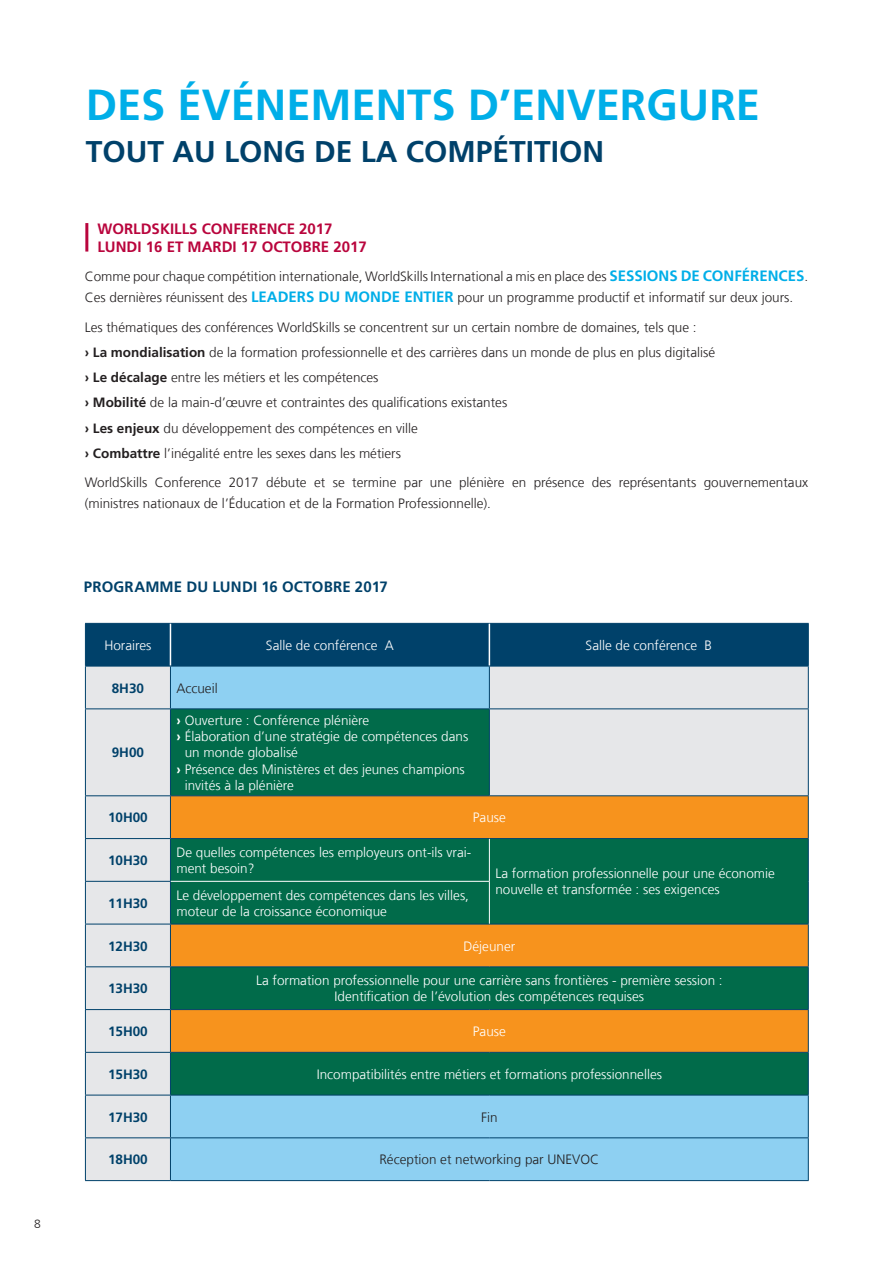
<style>
.page{position:relative;width:893px;height:1263px;background:#fff}
.page>*{position:absolute;margin:0;border:0;box-sizing:border-box;transform-origin:0 0}
.t1{font:700 43.5px "Frutiger LT Pro";color:#00aee8}
.t2{font:700 30px "Frutiger LT Pro";color:#00416a}
.t3{font:700 15px/18px "Frutiger LT Com";color:#b9053d}
.t4{font:700 15px "Frutiger LT Com";letter-spacing:.01em;color:#00416a}
.t5{font:300 13.5px/25.2px "Frutiger LT Com";color:#231f20}
.t6{font:300 13.5px/16.2px "Frutiger LT Com";color:#fff}
.t7{font:700 13.5px "Frutiger LT Com";color:#00416a}
.t8{font:300 12px "Frutiger LT Com";color:#231f20}
.s1{font-weight:700;font-size:15px;color:#00aee8}
.s2{font-weight:700}
</style>
<div class="page">
<hr style="left:85px;top:223px;width:3px;height:29px;background:#b9053d">
<div style="left:86px;top:624px;width:722px;height:42px;background:#00416a"></div>
<div style="left:86px;top:667px;width:84px;height:513px;background:#e6e7e9"></div>
<svg style="left:171px;top:667px;width:637px;height:513px;background:#9cd3f0"></svg>
<svg style="left:171px;top:709px;width:637px;height:386px;background:#4d937f"></svg>
<svg style="left:171px;top:796px;width:637px;height:256px;background:#b88828"></svg>
<div style="left:171px;top:839px;width:637px;height:85px;background:#016b4a"></div>
<hr style="left:85px;top:623px;width:85px;height:1px;background:#00416a">
<hr style="left:85px;top:624px;width:1px;height:42px;background:#00416a">
<hr style="left:170px;top:623px;width:319px;height:1px;background:#00416a">
<hr style="left:489px;top:623px;width:320px;height:1px;background:#00416a">
<hr style="left:808px;top:624px;width:1px;height:42px;background:#00416a">
<hr style="left:170px;top:624px;width:1px;height:42px;background:#fff">
<hr style="left:489px;top:624px;width:1px;height:42px;background:#fff">
<hr style="left:85px;top:666px;width:85px;height:1px;background:#00416a">
<hr style="left:85px;top:666px;width:1px;height:42px;background:#00416a">
<hr style="left:170px;top:666px;width:319px;height:1px;background:#00416a">
<hr style="left:170px;top:666px;width:1px;height:42px;background:#00416a">
<hr style="left:489px;top:666px;width:320px;height:1px;background:#00416a">
<hr style="left:489px;top:666px;width:1px;height:42px;background:#00416a">
<hr style="left:808px;top:666px;width:1px;height:42px;background:#00416a">
<hr style="left:85px;top:708px;width:85px;height:1px;background:#00416a">
<hr style="left:85px;top:709px;width:1px;height:86px;background:#00416a">
<hr style="left:170px;top:708px;width:319px;height:1px;background:#00416a">
<hr style="left:170px;top:709px;width:1px;height:86px;background:#00416a">
<hr style="left:489px;top:708px;width:320px;height:1px;background:#00416a">
<hr style="left:489px;top:709px;width:1px;height:86px;background:#00416a">
<hr style="left:808px;top:709px;width:1px;height:86px;background:#00416a">
<hr style="left:85px;top:795px;width:85px;height:1px;background:#00416a">
<hr style="left:85px;top:796px;width:1px;height:42px;background:#00416a">
<hr style="left:170px;top:795px;width:319px;height:1px;background:#00416a">
<hr style="left:170px;top:796px;width:1px;height:42px;background:#00416a">
<hr style="left:489px;top:795px;width:320px;height:1px;background:#00416a">
<hr style="left:808px;top:796px;width:1px;height:42px;background:#00416a">
<hr style="left:85px;top:838px;width:85px;height:1px;background:#00416a">
<hr style="left:85px;top:839px;width:1px;height:42px;background:#00416a">
<hr style="left:170px;top:838px;width:319px;height:1px;background:#00416a">
<hr style="left:170px;top:839px;width:1px;height:42px;background:#00416a">
<hr style="left:489px;top:838px;width:320px;height:1px;background:#00416a">
<hr style="left:808px;top:839px;width:1px;height:42px;background:#00416a">
<hr style="left:808px;top:881px;width:1px;height:43px;background:#00416a">
<hr style="left:85px;top:881px;width:86px;height:1px;background:#00416a">
<hr style="left:85px;top:882px;width:1px;height:42px;background:#00416a">
<hr style="left:170px;top:882px;width:1px;height:42px;background:#00416a">
<hr style="left:85px;top:924px;width:85px;height:1px;background:#00416a">
<hr style="left:85px;top:924px;width:1px;height:42px;background:#00416a">
<hr style="left:170px;top:924px;width:319px;height:1px;background:#00416a">
<hr style="left:170px;top:924px;width:1px;height:42px;background:#00416a">
<hr style="left:489px;top:924px;width:320px;height:1px;background:#00416a">
<hr style="left:808px;top:924px;width:1px;height:42px;background:#00416a">
<hr style="left:85px;top:966px;width:85px;height:1px;background:#00416a">
<hr style="left:85px;top:967px;width:1px;height:42px;background:#00416a">
<hr style="left:170px;top:966px;width:319px;height:1px;background:#00416a">
<hr style="left:170px;top:967px;width:1px;height:42px;background:#00416a">
<hr style="left:489px;top:966px;width:320px;height:1px;background:#00416a">
<hr style="left:808px;top:967px;width:1px;height:42px;background:#00416a">
<hr style="left:85px;top:1009px;width:85px;height:1px;background:#00416a">
<hr style="left:85px;top:1010px;width:1px;height:42px;background:#00416a">
<hr style="left:170px;top:1009px;width:319px;height:1px;background:#00416a">
<hr style="left:170px;top:1010px;width:1px;height:42px;background:#00416a">
<hr style="left:489px;top:1009px;width:320px;height:1px;background:#00416a">
<hr style="left:808px;top:1010px;width:1px;height:42px;background:#00416a">
<hr style="left:85px;top:1052px;width:85px;height:1px;background:#00416a">
<hr style="left:85px;top:1053px;width:1px;height:42px;background:#00416a">
<hr style="left:170px;top:1052px;width:319px;height:1px;background:#00416a">
<hr style="left:170px;top:1053px;width:1px;height:42px;background:#00416a">
<hr style="left:489px;top:1052px;width:320px;height:1px;background:#00416a">
<hr style="left:808px;top:1053px;width:1px;height:42px;background:#00416a">
<hr style="left:85px;top:1095px;width:85px;height:1px;background:#00416a">
<hr style="left:85px;top:1095px;width:1px;height:42px;background:#00416a">
<hr style="left:170px;top:1095px;width:319px;height:1px;background:#00416a">
<hr style="left:170px;top:1095px;width:1px;height:42px;background:#00416a">
<hr style="left:489px;top:1095px;width:320px;height:1px;background:#00416a">
<hr style="left:808px;top:1095px;width:1px;height:42px;background:#00416a">
<hr style="left:85px;top:1137px;width:85px;height:1px;background:#00416a">
<hr style="left:85px;top:1138px;width:1px;height:42px;background:#00416a">
<hr style="left:170px;top:1137px;width:319px;height:1px;background:#00416a">
<hr style="left:170px;top:1138px;width:1px;height:42px;background:#00416a">
<hr style="left:489px;top:1137px;width:320px;height:1px;background:#00416a">
<hr style="left:808px;top:1138px;width:1px;height:42px;background:#00416a">
<hr style="left:85px;top:1180px;width:85px;height:1px;background:#00416a">
<hr style="left:170px;top:1180px;width:319px;height:1px;background:#00416a">
<hr style="left:489px;top:1180px;width:320px;height:1px;background:#00416a">
<hr style="left:489px;top:839px;width:1px;height:42px;background:#fff">
<hr style="left:171px;top:881px;width:319px;height:1px;background:#fff">
<hr style="left:489px;top:882px;width:1px;height:42px;background:#fff">
<p class="t8" style="left:34px;top:1217px;width:8px">8</p>
<h1 class="t1" style="left:86px;top:81px;width:676px">DES ÉVÉNEMENTS D’ENVERGURE</h1>
<h2 class="t2" style="left:86px;top:135px;width:520px">TOUT AU LONG DE LA COMPÉTITION</h2>
<p class="t3" style="left:97px;top:220px;width:271px">WORLDSKILLS CONFERENCE 2017<br>LUNDI 16 ET MARDI 17 OCTOBRE 2017</p>
<p class="t5" style="left:85px;top:266px;width:725px;line-height:21px">Comme pour chaque compétition internationale, WorldSkills International a mis en place des <span class="s1">SESSIONS DE CONFÉRENCES</span>.<br>Ces dernières réunissent des <span class="s1">LEADERS DU MONDE ENTIER</span> pour un programme productif et informatif sur deux jours.</p>
<p class="t5" style="left:85px;top:315px;width:632px">Les thématiques des conférences WorldSkills se concentrent sur un certain nombre de domaines, tels que :<br><span class="s2">› La mondialisation</span> de la formation professionnelle et des carrières dans un monde de plus en plus digitalisé <span class="s2">› Le décalage</span> entre les métiers et les compétences<br><span class="s2">› Mobilité</span> de la main-d’œuvre et contraintes des qualifications existantes<br><span class="s2">› Les enjeux</span> du développement des compétences en ville<br><span class="s2">› Combattre</span> l’inégalité entre les sexes dans les métiers</p>
<p class="t5" style="left:85px;top:473px;width:725px;line-height:21px">WorldSkills Conference 2017 débute et se termine par une plénière en présence des représentants gouvernementaux (ministres nationaux de l’Éducation et de la Formation Professionnelle).</p>
<p class="t4" style="left:84px;top:578px;width:305px">PROGRAMME DU LUNDI 16 OCTOBRE 2017</p>
<p class="t6" style="left:104px;top:637px;width:49px">Horaires</p>
<p class="t6" style="left:266px;top:637px;width:130px">Salle de conférence A</p>
<p class="t6" style="left:586px;top:637px;width:128px">Salle de conférence B</p>
<p class="t7" style="left:112px;top:681px;width:34px">8H30</p>
<p class="t5" style="left:176px;top:676px;width:43px">Accueil</p>
<p class="t7" style="left:112px;top:745px;width:34px">9H00</p>
<p class="t6" style="left:176px;top:713px;width:194px"><span class="s2">›</span> Ouverture : Conférence plénière</p>
<p class="t6" style="left:176px;top:729px;width:293px"><span class="s2">›</span> Élaboration d’une stratégie de compétences dans</p>
<p class="t6" style="left:185px;top:745px;width:115px">un monde globalisé</p>
<p class="t6" style="left:176px;top:761px;width:290px"><span class="s2">›</span> Présence des Ministères et des jeunes champions</p>
<p class="t6" style="left:185px;top:777px;width:111px">invités à la plénière</p>
<p class="t7" style="left:108px;top:810px;width:41px">10H00</p>
<p class="t6" style="left:473px;top:810px;width:35px">Pause</p>
<p class="t7" style="left:108px;top:853px;width:41px">10H30</p>
<p class="t6" style="left:176px;top:844px;width:296px">De quelles compétences les employeurs ont-ils vrai&shy;ment besoin?</p>
<p class="t6" style="left:495px;top:866px;width:281px">La formation professionnelle pour une économie nouvelle et transformée : ses exigences</p>
<p class="t7" style="left:108px;top:896px;width:41px">11H30</p>
<p class="t6" style="left:176px;top:887px;width:294px">Le développement des compétences dans les villes, moteur de la croissance économique</p>
<p class="t7" style="left:108px;top:938px;width:41px">12H30</p>
<p class="t6" style="left:463px;top:938px;width:53px">Déjeuner</p>
<p class="t7" style="left:108px;top:981px;width:41px">13H30</p>
<p class="t6" style="left:256px;top:973px;width:468px;text-align:center">La formation professionnelle pour une carrière sans frontières - première session :<br>Identification de l’évolution des compétences requises</p>
<p class="t7" style="left:108px;top:1024px;width:41px">15H00</p>
<p class="t6" style="left:473px;top:1024px;width:35px">Pause</p>
<p class="t7" style="left:108px;top:1067px;width:41px">15H30</p>
<p class="t6" style="left:317px;top:1066px;width:347px">Incompatibilités entre métiers et formations professionnelles</p>
<p class="t7" style="left:108px;top:1109px;width:41px">17H30</p>
<p class="t5" style="left:481px;top:1105px;width:18px">Fin</p>
<p class="t7" style="left:108px;top:1152px;width:41px">18H00</p>
<p class="t5" style="left:379px;top:1147px;width:221px">Réception et networking par UNEVOC</p>
</div>
